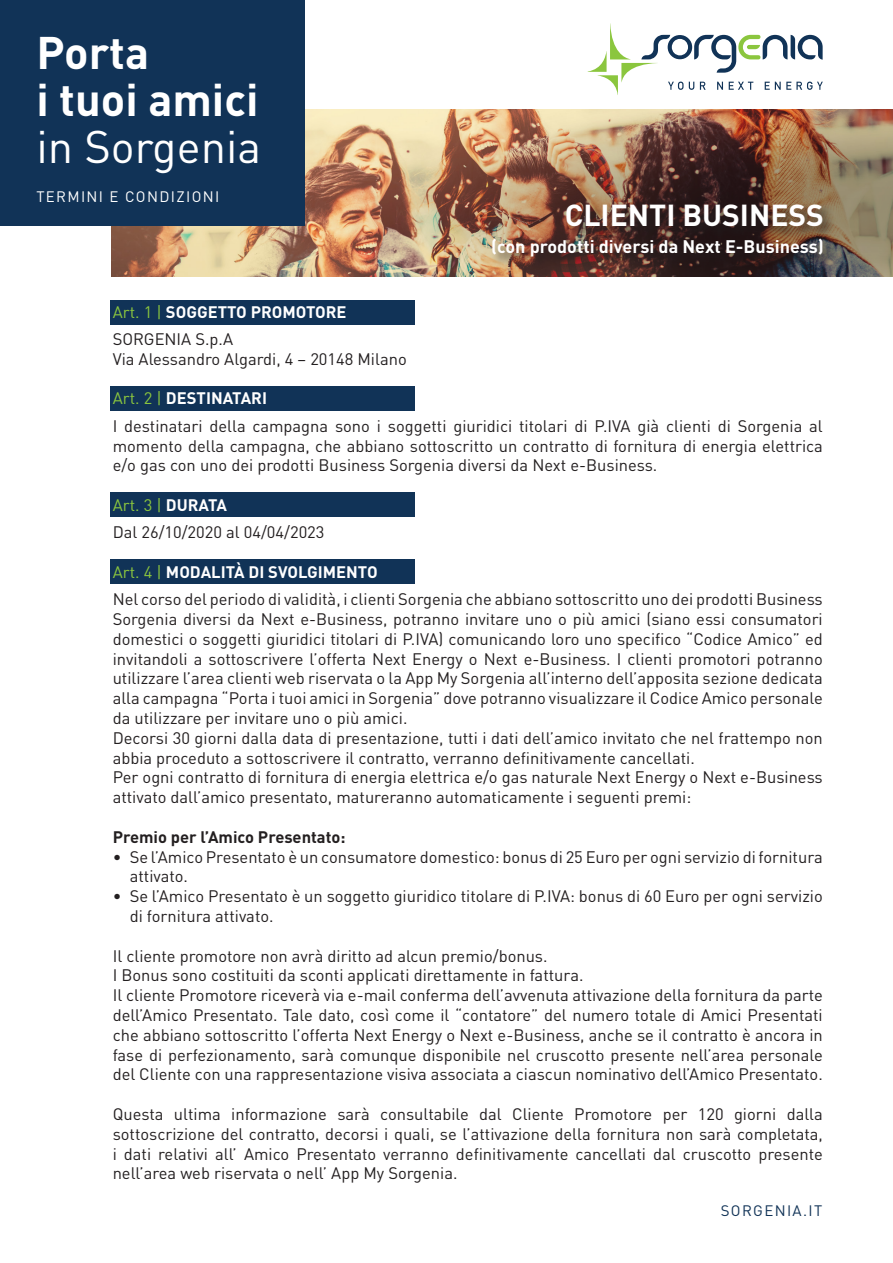
<style>
.page{position:relative;width:893px;height:1263px;background:#fff}
.page>*{position:absolute;margin:0;border:0;box-sizing:border-box;transform-origin:0 0}
.t1{font:700 45.15px "DIN";color:#fff}
.t2{font:45.15px "DIN";color:#fff}
.t3{font:700 30px "DIN";color:#fff}
.t4{font:700 18px "DIN";color:#fff}
.t5{font:16.5px/19.8px "DIN";color:#231f20;text-align:justify}
.t6{font:700 16.5px "DIN";color:#fff}
.t7{font:700 16.5px "DIN";color:#231f20}
.t8{font:16.5px "DIN";color:#8bc63e}
.t9{font:15px "DIN";letter-spacing:.09em;color:#fff}
.t10{font:15px "DIN";letter-spacing:.09em;color:#113357}
.s1{font-weight:400;color:#8bc63e}
.s2{font-weight:700;color:#fff}
</style>
<div class="page">
<img style="left:112px;top:225px;width:126px;height:51px">
<img style="left:238px;top:110px;width:655px;height:166px">
<div style="left:491px;top:202px;width:345px;height:68px;background:#231f20;opacity:.75"></div>
<div style="left:111px;top:386px;width:304px;height:24px;background:#113357"></div>
<div style="left:111px;top:300px;width:304px;height:24px;background:#113357"></div>
<div style="left:0;top:0;width:304px;height:225px;background:#113357"></div>
<svg style="left:588px;top:23px;width:235px;height:72px"></svg>
<div style="left:111px;top:492px;width:304px;height:25px;background:#113357"></div>
<div style="left:111px;top:559px;width:304px;height:25px;background:#113357"></div>
<p class="t1" style="left:36px;top:23px;width:114px">Porta</p>
<p class="t1" style="left:36px;top:70px;width:224px">i tuoi amici</p>
<p class="t2" style="left:36px;top:118px;width:226px">in Sorgenia</p>
<p class="t9" style="left:36px;top:187px;width:185px">TERMINI E CONDIZIONI</p>
<p class="t3" style="left:565px;top:195px;width:261px">CLIENTI BUSINESS</p>
<p class="t4" style="left:491px;top:235px;width:334px">(con prodotti diversi da Next E-Business)</p>
<p class="t6" style="left:113px;top:301px;width:235px"><span class="s1">Art. 1 |</span> SOGGETTO PROMOTORE</p>
<p class="t5" style="left:113px;top:329px;width:122px">SORGENIA S.p.A</p>
<p class="t5" style="left:113px;top:349px;width:296px">Via Alessandro Algardi, 4 – 20148 Milano</p>
<p class="t6" style="left:113px;top:388px;width:156px"><span class="s1">Art. 2 |</span> DESTINATARI</p>
<p class="t5" style="left:113px;top:416px;width:712px">I destinatari della campagna sono i soggetti giuridici titolari di P.IVA già clienti di Sorgenia al momento della campagna, che abbiano sottoscritto un contratto di fornitura di energia elettrica e/o gas con uno dei prodotti Business Sorgenia diversi da Next e-Business.</p>
<p class="t8" style="left:113px;top:495px;width:116px">Art. 3 | <span class="s2">DURATA</span></p>
<p class="t5" style="left:113px;top:522px;width:213px">Dal 26/10/2020 al 04/04/2023</p>
<p class="t6" style="left:113px;top:561px;width:266px"><span class="s1">Art. 4 |</span> MODALITÀ DI SVOLGIMENTO</p>
<p class="t5" style="left:113px;top:589px;width:712px">Nel corso del periodo di validità, i clienti Sorgenia che abbiano sottoscritto uno dei prodotti Business Sorgenia diversi da Next e-Business, potranno invitare uno o più amici (siano essi consumatori domestici o soggetti giuridici titolari di P.IVA) comunicando loro uno specifico “Codice Amico” ed invitandoli a sottoscrivere l’offerta Next Energy o Next e-Business. I clienti promotori potranno utilizzare l’area clienti web riservata o la App My Sorgenia all’interno dell’apposita sezione dedicata alla campagna “Porta i tuoi amici in Sorgenia” dove potranno visualizzare il Codice Amico personale da utilizzare per invitare uno o più amici.</p>
<p class="t5" style="left:113px;top:728px;width:712px">Decorsi 30 giorni dalla data di presentazione, tutti i dati dell’amico invitato che nel frattempo non abbia proceduto a sottoscrivere il contratto, verranno definitivamente cancellati.</p>
<p class="t5" style="left:113px;top:767px;width:712px">Per ogni contratto di fornitura di energia elettrica e/o gas naturale Next Energy o Next e-Business attivato dall’amico presentato, matureranno automaticamente i seguenti premi:</p>
<p class="t7" style="left:113px;top:826px;width:234px">Premio per l’Amico Presentato:</p>
<p class="t5" style="left:130px;top:846px;width:695px;text-indent:-17px">• Se l’Amico Presentato è un consumatore domestico: bonus di 25 Euro per ogni servizio di fornitura attivato.</p>
<p class="t5" style="left:130px;top:886px;width:695px;text-indent:-17px">• Se l’Amico Presentato è un soggetto giuridico titolare di P.IVA: bonus di 60 Euro per ogni servizio di fornitura attivato.</p>
<p class="t5" style="left:113px;top:945px;width:436px">Il cliente promotore non avrà diritto ad alcun premio/bonus.</p>
<p class="t5" style="left:113px;top:965px;width:472px">I Bonus sono costituiti da sconti applicati direttamente in fattura.</p>
<p class="t5" style="left:113px;top:985px;width:712px">Il cliente Promotore riceverà via e-mail conferma dell’avvenuta attivazione della fornitura da parte dell’Amico Presentato. Tale dato, così come il “contatore” del numero totale di Amici Presentati che abbiano sottoscritto l’offerta Next Energy o Next e-Business, anche se il contratto è ancora in fase di perfezionamento, sarà comunque disponibile nel cruscotto presente nell’area personale del Cliente con una rappresentazione visiva associata a ciascun nominativo dell’Amico Presentato.</p>
<p class="t5" style="left:113px;top:1104px;width:712px">Questa ultima informazione sarà consultabile dal Cliente Promotore per 120 giorni dalla sottoscrizione del contratto, decorsi i quali, se l’attivazione della fornitura non sarà completata, i dati relativi all’ Amico Presentato verranno definitivamente cancellati dal cruscotto presente nell’area web riservata o nell’ App My Sorgenia.</p>
<p class="t10" style="left:721px;top:1201px;width:103px">SORGENIA.IT</p>
</div>
